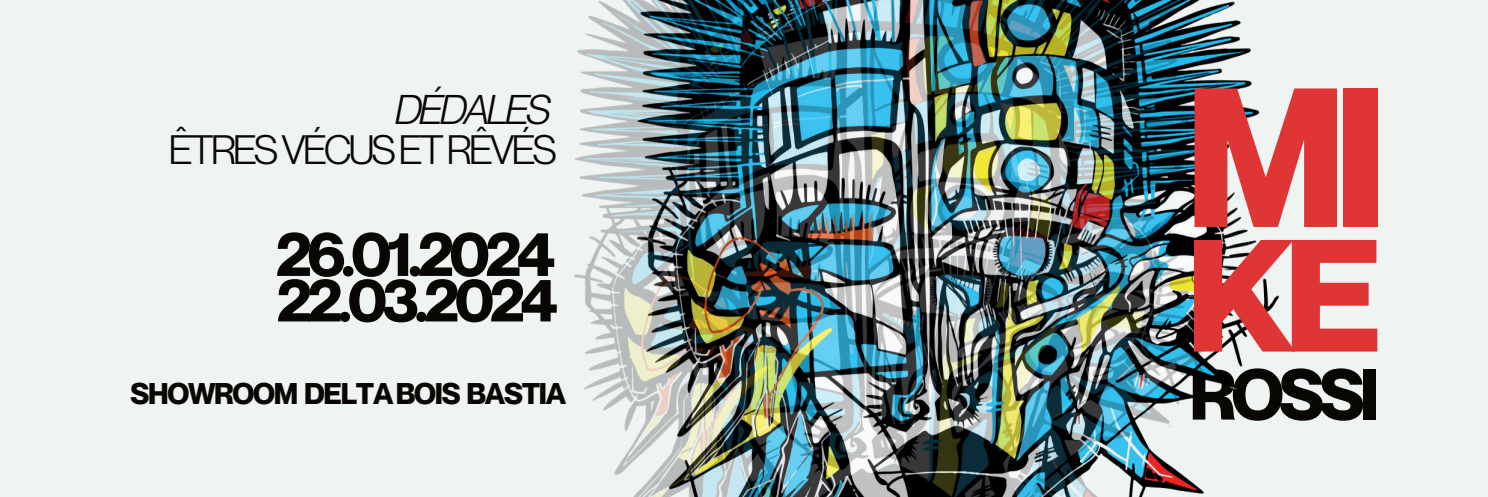
<style>
.page{position:relative;width:1488px;height:497px;background:#fff}
.page>*{position:absolute;margin:0;border:0;box-sizing:border-box;transform-origin:0 0}
.t1{font:700 193.5px "Neue Montreal";color:#e03535}
.t2{font:700 156px "Neue Montreal";color:#e03535}
.t3{font:700 70px "Neue Montreal";letter-spacing:-.07em;color:#080704}
.t4{font:700 61.5px "Neue Montreal";letter-spacing:-.07em;color:#080704}
.t5{font:700 60px "Neue Montreal";letter-spacing:-.07em;color:#080704}
.t6{font:italic 40.5px "Neue Montreal";letter-spacing:-.07em;color:#080704}
.t7{font:40.25px "Neue Montreal";letter-spacing:-.07em;color:#080704}
.t8{font:700 29.25px "Neue Montreal";letter-spacing:-.045em;color:#080704}
</style>
<div class="page">
<div style="left:0;top:0;width:1487px;height:497px;background:#eff3f2"></div>
<img style="left:1221px;top:1px;width:58px;height:389px">
<img style="left:574px;top:0;width:647px;height:497px">
<h3 class="t6" style="left:395px;top:77px;width:156px">DÉDALES</h3>
<h3 class="t7" style="left:169px;top:118px;width:390px">ÊTRES VÉCUS ET RÊVÉS</h3>
<h3 class="t4" style="left:276px;top:203px;width:281px">26.01.2024</h3>
<h3 class="t5" style="left:277px;top:251px;width:282px">22.03.2024</h3>
<p class="t8" style="left:130px;top:369px;width:437px">SHOWROOM DELTA BOIS BASTIA</p>
<h1 class="t1" style="left:1185px;top:-1px;width:203px">MI</h1>
<h2 class="t2" style="left:1186px;top:168px;width:197px">KE</h2>
<h3 class="t3" style="left:1189px;top:337px;width:191px">ROSSI</h3>
</div>
